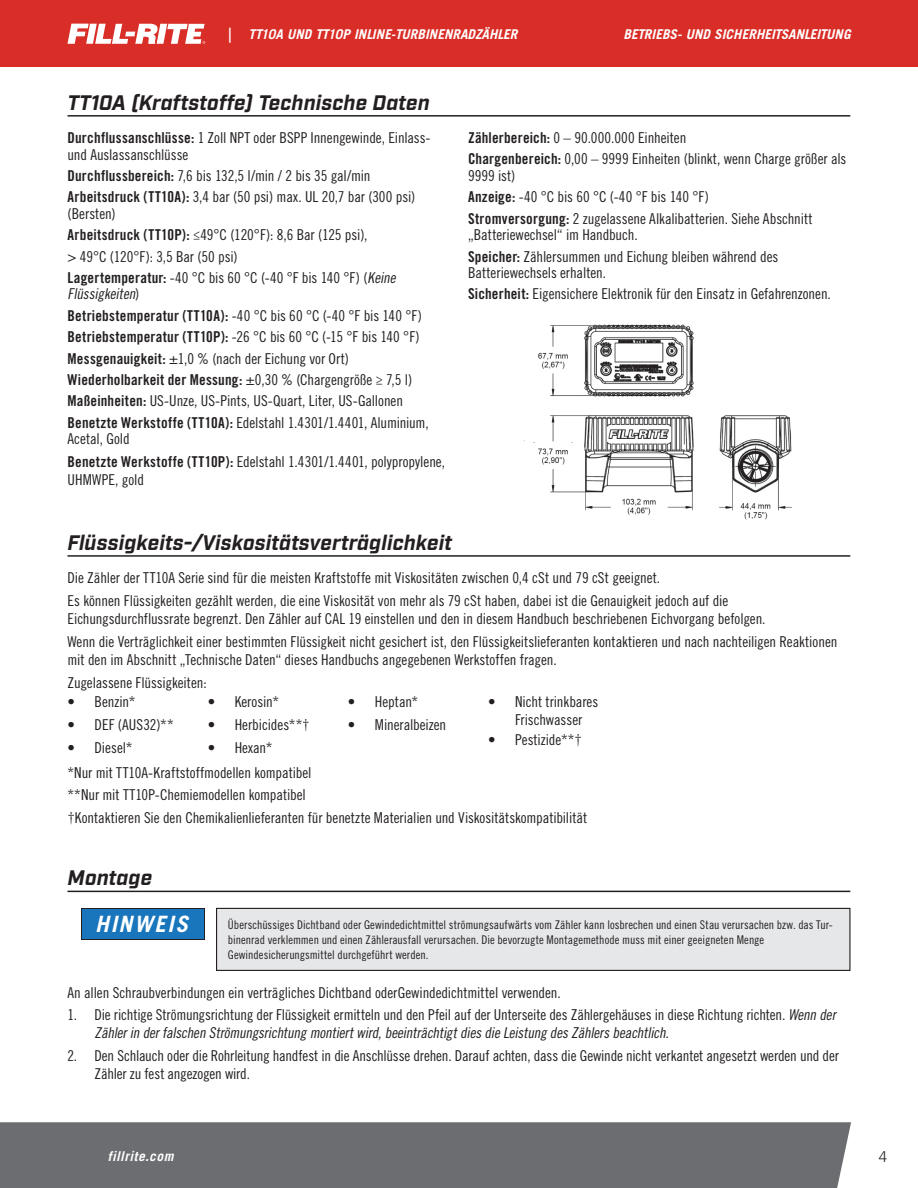
<style>
.page{position:relative;width:918px;height:1188px;background:#fff}
.page>*{position:absolute;margin:0;border:0;box-sizing:border-box;transform-origin:0 0}
.t1{font:italic 700 22.5px "Trade Gothic LT";letter-spacing:.075em;color:#fff}
.Header-Full_Width{font:italic 700 21px "Industry";letter-spacing:.005em;color:#231f20}
.t2{font:15px/16.5px "Trade Gothic LT Std Cn 18";letter-spacing:-.005em;color:#231f20}
.t3{font:15px "Trade Gothic LT Std Bd Cn 20";letter-spacing:.01em;color:#231f20}
.t4{font:300 15px "Trade Gothic LT Std";color:#231f20}
.t5{font:italic 700 13.5px "Trade Gothic LT Std";letter-spacing:.01em;color:#fff}
.t6{font:italic 700 13.5px "Trade Gothic LT Std";letter-spacing:.035em;color:#fff}
.t7{font:12px/15px "Trade Gothic LT Std Cn 18";letter-spacing:.005em;color:#231f20}
.s1{font-family:"Trade Gothic LT Std Bd Cn 20"}
.s2{font-style:italic}
.s3{font-family:"Trade Gothic LT Std Cn 18"}
</style>
<div class="page">
<div style="left:0;top:1122px;width:851px;height:66px;background:#6c6d70"></div>
<div style="left:0;top:0;width:918px;height:68px;background:#d92d27"></div>
<svg style="left:67px;top:24px;width:138px;height:20px"></svg>
<hr style="left:68px;top:115px;width:782px;height:2px;background:#231f20">
<hr style="left:68px;top:555px;width:782px;height:2px;background:#231f20">
<hr style="left:68px;top:891px;width:782px;height:1px;background:#231f20">
<img style="left:533px;top:324px;width:259px;height:196px">
<div style="left:217px;top:908px;width:633px;height:62px;background:#e6e7e9"></div>
<div style="left:216px;top:908px;width:634px;height:63px;border:1px solid #231f20"></div>
<div style="left:81px;top:908px;width:124px;height:32px;background:#231f20"></div>
<div style="left:82px;top:909px;width:122px;height:30px;background:#1976bd"></div>
<p class="t5" style="left:226px;top:26px;width:293px">| TT10A UND TT10P INLINE-TURBINENRADZÄHLER</p>
<p class="t5" style="left:624px;top:26px;width:229px">BETRIEBS- UND SICHERHEITSANLEITUNG</p>
<p class="Header-Full_Width" style="left:68px;top:90px;width:364px">TT10A (Kraftstoffe) Technische Daten</p>
<p class="t2" style="left:68px;top:129px;width:365px"><span class="s1">Durchflussanschlüsse:</span> 1 Zoll NPT oder BSPP Innengewinde, Einlass&shy;und Auslassanschlüsse</p>
<p class="t2" style="left:68px;top:167px;width:305px"><span class="s1">Durchflussbereich:</span> 7,6 bis 132,5 l/min / 2 bis 35 gal/min</p>
<p class="t2" style="left:68px;top:189px;width:349px"><span class="s1">Arbeitsdruck (TT10A):</span> 3,4 bar (50 psi) max. UL 20,7 bar (300 psi) (Bersten)</p>
<p class="t2" style="left:68px;top:226px;width:301px"><span class="s1">Arbeitsdruck (TT10P):</span> ≤49°C (120°F): 8,6 Bar (125 psi),</p>
<p class="t2" style="left:68px;top:248px;width:172px">&gt; 49°C (120°F): 3,5 Bar (50 psi)</p>
<p class="t2" style="left:68px;top:269px;width:333px"><span class="s1">Lagertemperatur:</span> -40 °C bis 60 °C (-40 °F bis 140 °F) (<span class="s2">Keine<br>Flüssigkeiten</span>)</p>
<p class="t2" style="left:68px;top:307px;width:356px"><span class="s1">Betriebstemperatur (TT10A):</span> -40 °C bis 60 °C (-40 °F bis 140 °F)</p>
<p class="t2" style="left:68px;top:328px;width:354px"><span class="s1">Betriebstemperatur (TT10P):</span> -26 °C bis 60 °C (-15 °F bis 140 °F)</p>
<p class="t2" style="left:68px;top:350px;width:283px"><span class="s1">Messgenauigkeit:</span> ±1,0 % (nach der Eichung vor Ort)</p>
<p class="t3" style="left:68px;top:370px;width:346px">Wiederholbarkeit der Messung: <span class="s3">±0,30 % (Chargengröße ≥ 7,5 l)</span></p>
<p class="t2" style="left:68px;top:392px;width:337px"><span class="s1">Maßeinheiten:</span> US-Unze, US-Pints, US-Quart, Liter, US-Gallonen</p>
<p class="t2" style="left:68px;top:414px;width:363px"><span class="s1">Benetzte Werkstoffe (TT10A):</span> Edelstahl 1.4301/1.4401, Aluminium,<br>Acetal, Gold</p>
<p class="t2" style="left:68px;top:452px;width:379px;line-height:18px"><span class="s1">Benetzte Werkstoffe (TT10P):</span> Edelstahl 1.4301/1.4401, polypropylene,<br>UHMWPE, gold</p>
<p class="t2" style="left:468px;top:129px;width:220px"><span class="s1">Zählerbereich:</span> 0 – 90.000.000 Einheiten</p>
<p class="t2" style="left:468px;top:151px;width:380px"><span class="s1">Chargenbereich:</span> 0,00 – 9999 Einheiten (blinkt, wenn Charge größer als<br>9999 ist)</p>
<p class="t2" style="left:468px;top:189px;width:242px"><span class="s1">Anzeige:</span> -40 °C bis 60 °C (-40 °F bis 140 °F)</p>
<p class="t2" style="left:468px;top:210px;width:346px"><span class="s1">Stromversorgung:</span> 2 zugelassene Alkalibatterien. Siehe Abschnitt „Batteriewechsel“ im Handbuch.</p>
<p class="t2" style="left:468px;top:248px;width:312px"><span class="s1">Speicher:</span> Zählersummen und Eichung bleiben während des<br>Batteriewechsels erhalten.</p>
<p class="t2" style="left:468px;top:286px;width:364px"><span class="s1">Sicherheit:</span> Eigensichere Elektronik für den Einsatz in Gefahrenzonen.</p>
<p class="Header-Full_Width" style="left:68px;top:530px;width:386px">Flüssigkeits-/Viskositätsverträglichkeit</p>
<p class="t2" style="left:68px;top:569px;width:594px">Die Zähler der TT10A Serie sind für die meisten Kraftstoffe mit Viskositäten zwischen 0,4 cSt und 79 cSt geeignet.</p>
<p class="t2" style="left:68px;top:592px;width:700px;line-height:18px">Es können Flüssigkeiten gezählt werden, die eine Viskosität von mehr als 79 cSt haben, dabei ist die Genauigkeit jedoch auf die<br>Eichungsdurchflussrate begrenzt. Den Zähler auf CAL 19 einstellen und den in diesem Handbuch beschriebenen Eichvorgang befolgen.</p>
<p class="t2" style="left:68px;top:632px;width:771px;line-height:18px">Wenn die Verträglichkeit einer bestimmten Flüssigkeit nicht gesichert ist, den Flüssigkeitslieferanten kontaktieren und nach nachteiligen Reaktionen mit den im Abschnitt „Technische Daten“ dieses Handbuchs angegebenen Werkstoffen fragen.</p>
<p class="t2" style="left:68px;top:674px;width:141px">Zugelassene Flüssigkeiten:</p>
<p class="t2" style="left:68px;top:694px;width:69px">• Benzin*</p>
<p class="t2" style="left:68px;top:717px;width:108px">• DEF (AUS32)**</p>
<p class="t2" style="left:68px;top:739px;width:67px">• Diesel*</p>
<p class="t2" style="left:208px;top:694px;width:73px">• Kerosin*</p>
<p class="t2" style="left:208px;top:717px;width:104px">• Herbicides**†</p>
<p class="t2" style="left:208px;top:739px;width:66px">• Hexan*</p>
<p class="t2" style="left:348px;top:694px;width:72px">• Heptan*</p>
<p class="t2" style="left:348px;top:717px;width:100px">• Mineralbeizen</p>
<p class="t2" style="left:515px;top:693px;width:85px;line-height:18px;text-indent:-27px">• Nicht trinkbares<br>Frischwasser</p>
<p class="t2" style="left:488px;top:732px;width:95px">• Pestizide**†</p>
<p class="t2" style="left:68px;top:764px;width:246px">*Nur mit TT10A-Kraftstoffmodellen kompatibel</p>
<p class="t2" style="left:68px;top:787px;width:240px">**Nur mit TT10P-Chemiemodellen kompatibel</p>
<p class="t2" style="left:68px;top:810px;width:521px">†Kontaktieren Sie den Chemikalienlieferanten für benetzte Materialien und Viskositätskompatibilität</p>
<p class="Header-Full_Width" style="left:68px;top:866px;width:86px">Montage</p>
<p class="t1" style="left:95px;top:910px;width:94px">HINWEIS</p>
<p class="t7" style="left:228px;top:917px;width:606px">Überschüssiges Dichtband oder Gewindedichtmittel strömungsaufwärts vom Zähler kann losbrechen und einen Stau verursachen bzw. das Tur&shy;binenrad verklemmen und einen Zählerausfall verursachen. Die bevorzugte Montagemethode muss mit einer geeigneten Menge<br>Gewindesicherungsmittel durchgeführt werden.</p>
<p class="t2" style="left:68px;top:984px;width:495px">An allen Schraubverbindungen ein verträgliches Dichtband oderGewindedichtmittel verwenden.</p>
<p class="t2" style="left:94px;top:1006px;width:746px;line-height:18px;text-indent:-27px">1. Die richtige Strömungsrichtung der Flüssigkeit ermitteln und den Pfeil auf der Unterseite des Zählergehäuses in diese Richtung richten. <span class="s2">Wenn der<br>Zählerin derfalschen Strömungsrichtung montiertwird,beeinträchtigtdiesdieLeistung desZählersbeachtlich.</span></p>
<p class="t2" style="left:94px;top:1047px;width:746px;line-height:18px;text-indent:-27px">2. Den Schlauch oder die Rohrleitung handfest in die Anschlüsse drehen. Darauf achten, dass die Gewinde nicht verkantet angesetzt werden und der<br>Zähler zu fest angezogen wird.</p>
<p class="t6" style="left:108px;top:1147px;width:67px">fillrite.com</p>
<p class="t4" style="left:879px;top:1147px;width:10px">4</p>
</div>
